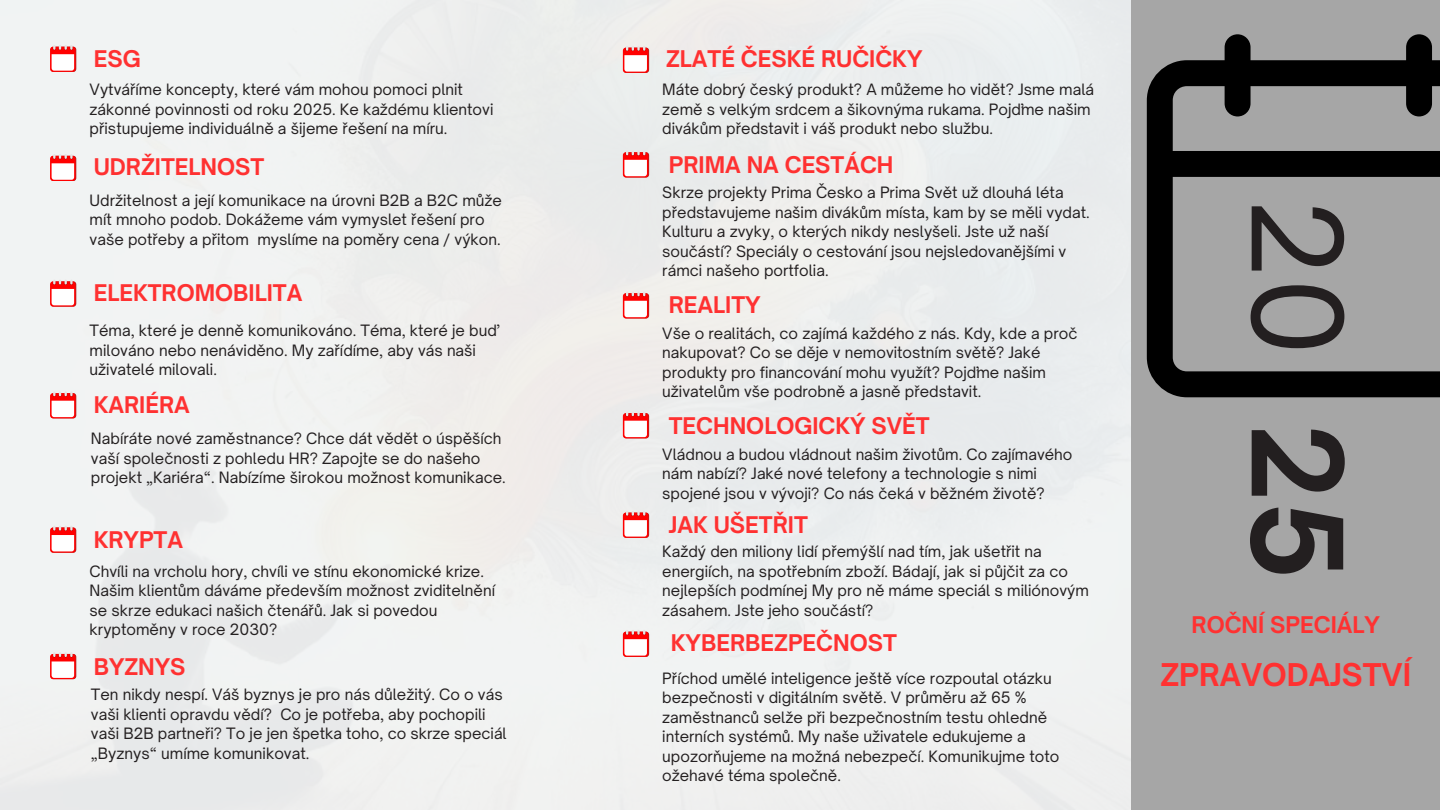
<style>
.page{position:relative;width:1440px;height:810px;background:#fff}
.page>*{position:absolute;margin:0;border:0;box-sizing:border-box;transform-origin:0 0}
.t1{font:120px "Open Sauce One";color:#231f20}
.t2{font:700 30px "Open Sauce One";color:#ff3131}
.t3{font:700 22px "Open Sauce One";color:#ff3131}
.t4{font:15px/19.5px "Open Sauce One";color:#231f20}
.s1{font-weight:700}
</style>
<div class="page">
<div style="left:0;top:0;width:1131px;height:810px;background:#f0efef"></div>
<div style="left:1131px;top:0;width:309px;height:810px;background:#a6a6a6"></div>
<svg style="left:1147px;top:34px;width:293px;height:363px"></svg>
<svg style="left:624px;top:413px;width:25px;height:25px"></svg>
<svg style="left:623px;top:413px;width:25px;height:25px"></svg>
<svg style="left:624px;top:411px;width:23px;height:26px"></svg>
<svg style="left:624px;top:632px;width:25px;height:25px"></svg>
<div style="left:623px;top:632px;width:25px;height:25px;background:#f00;border-radius:3px"></div>
<svg style="left:624px;top:630px;width:23px;height:26px"></svg>
<svg style="left:624px;top:513px;width:25px;height:25px"></svg>
<svg style="left:623px;top:513px;width:25px;height:25px"></svg>
<svg style="left:624px;top:511px;width:23px;height:26px"></svg>
<svg style="left:624px;top:293px;width:25px;height:25px"></svg>
<svg style="left:623px;top:293px;width:25px;height:25px"></svg>
<svg style="left:624px;top:291px;width:23px;height:26px"></svg>
<svg style="left:624px;top:152px;width:25px;height:25px"></svg>
<svg style="left:623px;top:152px;width:25px;height:25px"></svg>
<svg style="left:624px;top:150px;width:23px;height:26px"></svg>
<svg style="left:624px;top:48px;width:25px;height:25px"></svg>
<svg style="left:623px;top:48px;width:25px;height:25px"></svg>
<svg style="left:624px;top:46px;width:23px;height:26px"></svg>
<svg style="left:50px;top:393px;width:26px;height:25px"></svg>
<svg style="left:52px;top:391px;width:22px;height:26px"></svg>
<svg style="left:50px;top:654px;width:26px;height:25px"></svg>
<svg style="left:52px;top:652px;width:22px;height:26px"></svg>
<svg style="left:50px;top:528px;width:26px;height:25px"></svg>
<svg style="left:52px;top:526px;width:22px;height:25px"></svg>
<svg style="left:50px;top:281px;width:26px;height:26px"></svg>
<svg style="left:52px;top:280px;width:22px;height:25px"></svg>
<svg style="left:50px;top:156px;width:26px;height:25px"></svg>
<svg style="left:52px;top:154px;width:22px;height:26px"></svg>
<svg style="left:50px;top:47px;width:26px;height:25px"></svg>
<svg style="left:52px;top:45px;width:22px;height:26px"></svg>
<p class="t3" style="left:94px;top:45px;width:48px">ESG</p>
<h3 class="t4" style="left:90px;top:80px;width:405px">Vytváříme koncepty, které vám mohou pomoci plnit zákonné povinnosti od roku 2025. Ke každému klientovi přistupujeme individuálně a šijeme řešení na míru.</h3>
<p class="t3" style="left:94px;top:153px;width:172px">UDRŽITELNOST</p>
<p class="t4" style="left:90px;top:190px;width:414px">Udržitelnost a její komunikace na úrovni B2B a B2C může mít mnoho podob. Dokážeme vám vymyslet řešení pro vaše potřeby a přitom myslíme na poměry cena / výkon.</p>
<h3 class="t3" style="left:94px;top:279px;width:210px">ELEKTROMOBILITA</h3>
<p class="t4" style="left:90px;top:321px;width:409px">Téma, které je denně komunikováno. Téma, které je buď milováno nebo nenáviděno. My zařídíme, aby vás naši uživatelé milovali.</p>
<p class="t3" style="left:94px;top:391px;width:98px">KARIÉRA</p>
<p class="t4" style="left:91px;top:429px;width:416px">Nabíráte nové zaměstnance? Chce dát vědět o úspěších vaší společnosti z pohledu HR? Zapojte se do našeho projekt „Kariéra“. Nabízíme širokou možnost komunikace.</p>
<p class="t3" style="left:94px;top:526px;width:91px">KRYPTA</p>
<h3 class="t4" style="left:90px;top:561px;width:407px">Chvíli na vrcholu hory, chvíli ve stínu ekonomické krize.<br>Našim klientům dáváme především možnost zviditelnění se skrze edukaci našich čtenářů. Jak si povedou kryptoměny v roce 2030?</h3>
<h3 class="t3" style="left:94px;top:653px;width:93px">BYZNYS</h3>
<p class="t4" style="left:91px;top:685px;width:417px">Ten nikdy nespí. Váš byznys je pro nás důležitý. Co o vás vaši klienti opravdu vědí? Co je potřeba, aby pochopili vaši B2B partneři? To je jen špetka toho, co skrze speciál „Byznys“ umíme komunikovat.</p>
<p class="t3" style="left:666px;top:45px;width:258px">ZLATÉ ČESKÉ RUČIČKY</p>
<p class="t4" style="left:662px;top:80px;width:433px">Máte dobrý český produkt? A můžeme ho vidět? Jsme malá země s velkým srdcem a šikovnýma rukama. Pojďme našim divákům představit i váš produkt nebo službu.</p>
<p class="t3" style="left:669px;top:151px;width:226px">PRIMA NA CESTÁCH</p>
<p class="t4" style="left:662px;top:183px;width:429px">Skrze projekty Prima Česko a Prima Svět už dlouhá léta představujeme našim divákům místa, kam by se měli vydat.<br>Kulturu a zvyky, o kterých nikdy neslyšeli. Jste už naší součástí? Speciály o cestování jsou nejsledovanějšími v rámci našeho portfolia.</p>
<h3 class="t3" style="left:669px;top:291px;width:93px">REALITY</h3>
<p class="t4" style="left:662px;top:323px;width:417px">Vše o realitách, co zajímá každého z nás. Kdy, kde a proč nakupovat? Co se děje v nemovitostním světě? Jaké produkty pro financování mohu využít? Pojďme našim uživatelům vše podrobně a jasně představit.</p>
<p class="t3" style="left:669px;top:412px;width:262px">TECHNOLOGICKÝ SVĚT</p>
<p class="t4" style="left:662px;top:444px;width:412px">Vládnou a budou vládnout našim životům. Co zajímavého nám nabízí? Jaké nové telefony a technologie s nimi spojené jsou v vývoji? Co nás čeká v běžném životě?</p>
<p class="t3" style="left:669px;top:511px;width:141px">JAK UŠETŘIT</p>
<h3 class="t4" style="left:662px;top:542px;width:428px">Každý den miliony lidí přemýšlí nad tím, jak ušetřit na energiích, na spotřebním zboží. Bádají, jak si půjčit za co nejlepších podmínej My pro ně máme speciál s miliónovým zásahem. Jste jeho součástí?</h3>
<p class="t3" style="left:671px;top:629px;width:228px">KYBERBEZPEČNOST</p>
<p class="t4" style="left:662px;top:668px;width:399px">Příchod umělé inteligence ještě více rozpoutal otázku bezpečnosti v digitálním světě. V průměru až 65 % zaměstnanců selže při bezpečnostním testu ohledně interních systémů. My naše uživatele edukujeme a upozorňujeme na možná nebezpečí. Komunikujme toto ožehavé téma společně.</p>
<p class="t1" style="left:1372px;top:200px;width:382px;rotate:90deg">20 <span class="s1">25</span></p>
<h3 class="t3" style="left:1192px;top:611px;width:190px">ROČNÍ SPECIÁLY</h3>
<p class="t2" style="left:1160px;top:656px;width:252px">ZPRAVODAJSTVÍ</p>
</div>
